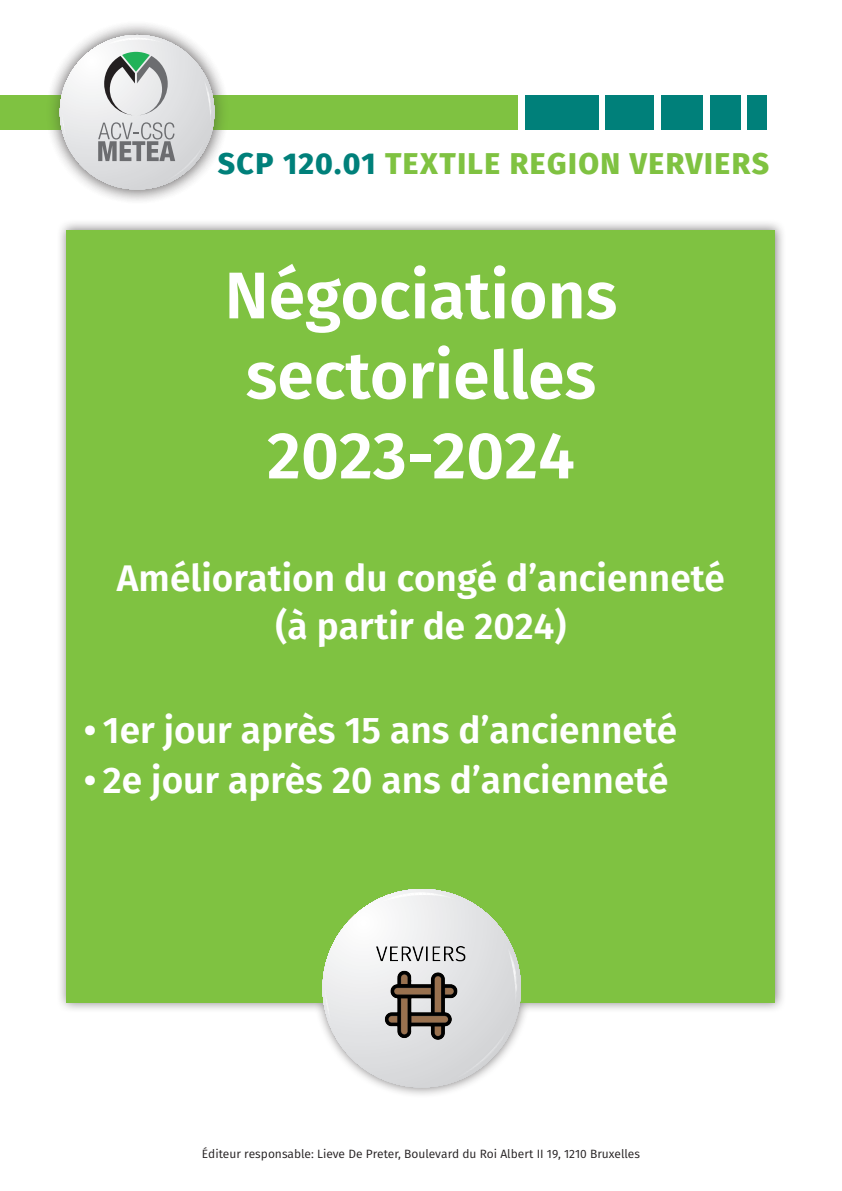
<style>
.page{position:relative;width:842px;height:1191px;background:#fff}
.page>*{position:absolute;margin:0;border:0;box-sizing:border-box;transform-origin:0 0}
.t1{font:600 66px/80px "Fira Sans";color:#fff;text-align:center}
.t2{font:600 37px/48px "Fira Sans";color:#fff;text-align:center}
.t3{font:800 30px "Fira Sans";letter-spacing:.05em;color:#7fc241}
.t4{font:12px "Fira Sans";color:#231f20}
.s1{color:#00807a}
</style>
<div class="page">
<div style="left:56px;top:219px;width:730px;height:879px;background:#231f20;opacity:.55"></div>
<div style="left:67px;top:230px;width:708px;height:772px;background:#7fc241"></div>
<svg style="left:322px;top:889px;width:199px;height:198px"></svg>
<div style="left:0;top:95px;width:517px;height:34px;background:#7fc241"></div>
<div style="left:525px;top:95px;width:73px;height:34px;background:#00807a"></div>
<div style="left:605px;top:95px;width:49px;height:34px;background:#00807a"></div>
<div style="left:661px;top:95px;width:42px;height:34px;background:#00807a"></div>
<div style="left:710px;top:95px;width:30px;height:34px;background:#00807a"></div>
<div style="left:747px;top:95px;width:20px;height:34px;background:#00807a"></div>
<div style="left:45px;top:20px;width:184px;height:185px;background:#231f20;opacity:.45"></div>
<svg style="left:60px;top:35px;width:154px;height:154px"></svg>
<img style="left:333px;top:918px;width:176px;height:162px">
<p class="t3" style="left:218px;top:137px;width:553px"><span class="s1">SCP 120.01</span> TEXTILE REGION VERVIERS</p>
<p class="t1" style="left:225px;top:251px;width:394px">Négociations sectorielles</p>
<p class="t1" style="left:267px;top:411px;width:309px">2023-2024</p>
<p class="t2" style="left:117px;top:552px;width:609px">Amélioration du congé d’ancienneté (à partir de 2024)</p>
<p class="t2" style="left:84px;top:703px;width:595px">• 1er jour après 15 ans d’ancienneté</p>
<p class="t2" style="left:84px;top:753px;width:586px">• 2e jour après 20 ans d’ancienneté</p>
<p class="t4" style="left:202px;top:1145px;width:440px">Éditeur responsable: Lieve De Preter, Boulevard du Roi Albert II 19, 1210 Bruxelles</p>
</div>
